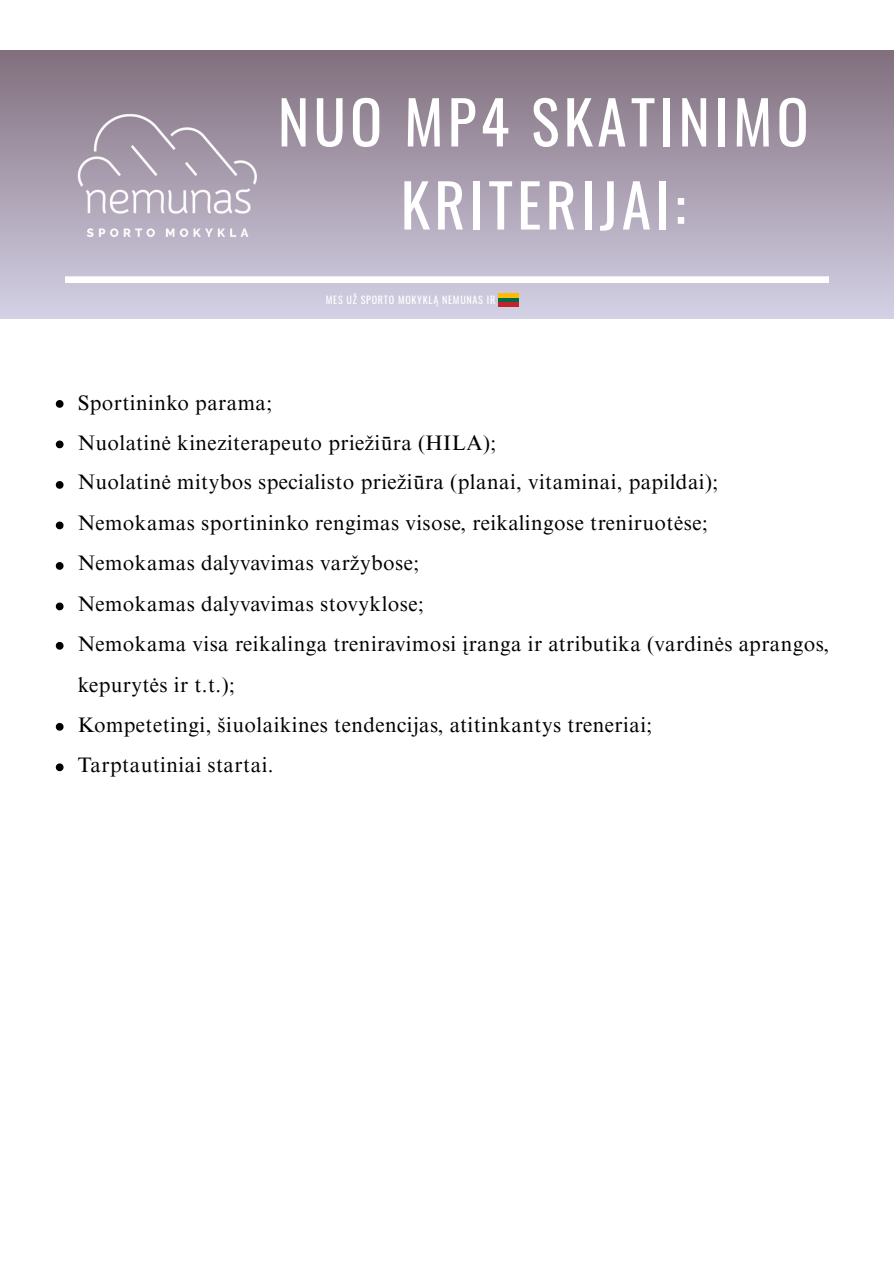
<style>
.page{position:relative;width:894px;height:1263px;background:#fff}
.page>*{position:absolute;margin:0;border:0;box-sizing:border-box;transform-origin:0 0}
.t1{font:59.55px/83.1px "Oswald";letter-spacing:.07em;color:#fff;text-align:center}
.t2{font:21px/40.5px "Times NRMT Pro";letter-spacing:.025em;color:#000}
.t3{font:10.05px "Oswald";letter-spacing:.07em;color:#fff}
</style>
<div class="page">
<div style="left:0;top:51px;width:893px;height:267px;background:linear-gradient(to bottom,#816f7d,#d4d1e6)"></div>
<div style="left:65px;top:276px;width:763px;height:7px;background:#fff"></div>
<img style="left:68px;top:109px;width:200px;height:135px">
<hr style="left:498px;top:298px;width:21px;height:4px;background:#006a42">
<div style="left:498px;top:302px;width:21px;height:5px;background:#c22229"></div>
<div style="left:498px;top:293px;width:21px;height:5px;background:#fdba0b"></div>
<svg style="left:56px;top:400px;width:7px;height:8px"></svg>
<svg style="left:56px;top:441px;width:7px;height:7px"></svg>
<svg style="left:56px;top:481px;width:7px;height:8px"></svg>
<svg style="left:56px;top:522px;width:7px;height:7px"></svg>
<svg style="left:56px;top:562px;width:7px;height:8px"></svg>
<svg style="left:56px;top:603px;width:7px;height:7px"></svg>
<svg style="left:56px;top:642px;width:7px;height:8px"></svg>
<svg style="left:56px;top:723px;width:7px;height:8px"></svg>
<svg style="left:56px;top:763px;width:7px;height:8px"></svg>
<p class="t1" style="left:278px;top:78px;width:532px">NUO MP4 SKATINIMO<br>KRITERIJAI:</p>
<p class="t3" style="left:326px;top:292px;width:171px">MES UŽ SPORTO MOKYKLĄ NEMUNAS IR</p>
<p class="t2" style="left:78px;top:385px;width:196px">Sportininko parama;</p>
<p class="t2" style="left:78px;top:425px;width:420px">Nuolatinė kineziterapeuto priežiūra (HILA);</p>
<p class="t2" style="left:78px;top:465px;width:642px">Nuolatinė mitybos specialisto priežiūra (planai, vitaminai, papildai);</p>
<p class="t2" style="left:78px;top:505px;width:631px">Nemokamas sportininko rengimas visose, reikalingose treniruotėse;</p>
<p class="t2" style="left:78px;top:546px;width:343px">Nemokamas dalyvavimas varžybose;</p>
<p class="t2" style="left:78px;top:586px;width:347px">Nemokamas dalyvavimas stovyklose;</p>
<p class="t2" style="left:78px;top:627px;width:752px">Nemokama visa reikalinga treniravimosi įranga ir atributika (vardinės aprangos, kepurytės ir t.t.);</p>
<p class="t2" style="left:78px;top:708px;width:576px">Kompetetingi, šiuolaikines tendencijas, atitinkantys treneriai;</p>
<p class="t2" style="left:78px;top:747px;width:197px">Tarptautiniai startai.</p>
</div>
